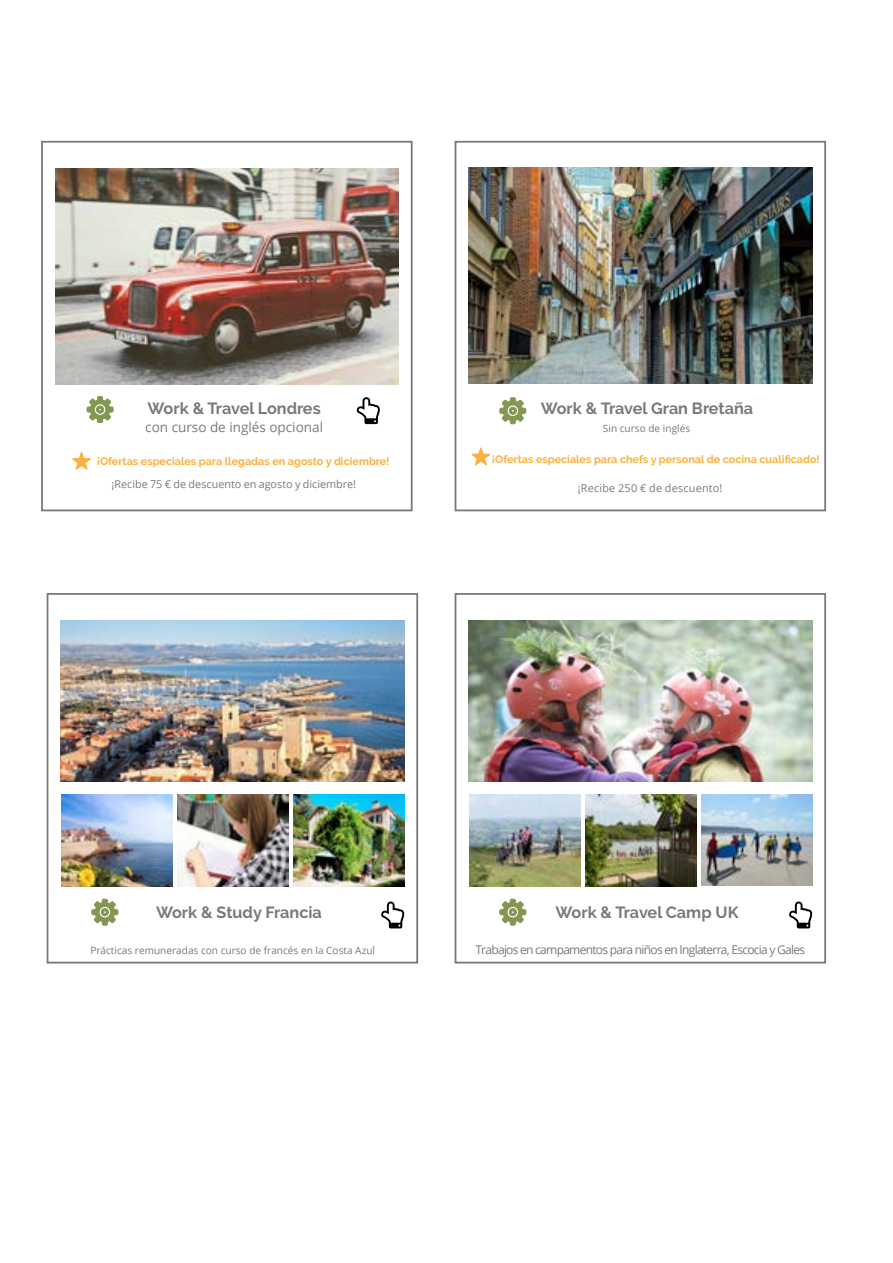
<style>
.page{position:relative;width:893px;height:1263px;background:#fff}
.page>*{position:absolute;margin:0;border:0;box-sizing:border-box;transform-origin:0 0}
.t1{font:700 16.2px "Raleway";color:#797979}
.t2{font:13.5px "Open Sans";color:#797979}
.t3{font:12px "Open Sans";letter-spacing:-.06em;color:#797979}
.t4{font:700 10.8px "Raleway";color:#fbb040}
.t5{font:10.8px "Open Sans";color:#797979}
.t6{font:10.8px "Open Sans";letter-spacing:.02em;color:#797979}
.t7{font:10.05px "Open Sans";color:#797979}
</style>
<div class="page">
<div style="left:41px;top:141px;width:372px;height:370px;border:2px solid #797979"></div>
<svg style="left:357px;top:397px;width:23px;height:27px"></svg>
<svg style="left:87px;top:396px;width:26px;height:27px"></svg>
<img style="left:55px;top:169px;width:344px;height:215px">
<svg style="left:72px;top:452px;width:19px;height:18px"></svg>
<img style="left:702px;top:795px;width:110px;height:91px">
<div style="left:455px;top:593px;width:371px;height:370px;border:2px solid #797979"></div>
<img style="left:469px;top:620px;width:343px;height:162px">
<img style="left:586px;top:795px;width:111px;height:92px">
<img style="left:469px;top:795px;width:111px;height:92px">
<svg style="left:789px;top:901px;width:23px;height:27px"></svg>
<svg style="left:499px;top:899px;width:27px;height:26px"></svg>
<div style="left:47px;top:593px;width:371px;height:370px;border:2px solid #797979"></div>
<img style="left:294px;top:795px;width:111px;height:92px">
<img style="left:61px;top:620px;width:344px;height:162px">
<img style="left:178px;top:795px;width:111px;height:92px">
<img style="left:61px;top:795px;width:111px;height:92px">
<svg style="left:91px;top:899px;width:27px;height:26px"></svg>
<svg style="left:381px;top:901px;width:23px;height:27px"></svg>
<div style="left:455px;top:141px;width:371px;height:370px;border:2px solid #797979"></div>
<img style="left:468px;top:167px;width:344px;height:216px">
<svg style="left:499px;top:397px;width:27px;height:27px"></svg>
<svg style="left:472px;top:447px;width:18px;height:18px"></svg>
<h1 class="t1" style="left:148px;top:399px;width:175px">Work &amp; Travel Londres</h1>
<p class="t2" style="left:145px;top:418px;width:179px">con curso de inglés opcional</p>
<p class="t4" style="left:97px;top:455px;width:294px">¡Ofertas especiales para llegadas en agosto y diciembre!</p>
<p class="t5" style="left:112px;top:477px;width:246px">¡Recibe 75 € de descuento en agosto y diciembre!</p>
<h1 class="t1" style="left:541px;top:399px;width:214px">Work &amp; Travel Gran Bretaña</h1>
<p class="t7" style="left:603px;top:421px;width:89px">Sin curso de inglés</p>
<p class="t4" style="left:492px;top:453px;width:330px">¡Ofertas especiales para chefs y personal de cocina cualificado!</p>
<p class="t6" style="left:578px;top:480px;width:146px">¡Recibe 250 € de descuento!</p>
<h1 class="t1" style="left:156px;top:903px;width:167px">Work &amp; Study Francia</h1>
<p class="t7" style="left:90px;top:943px;width:286px">Prácticas remuneradas con curso de francés en la Costa Azul</p>
<h1 class="t1" style="left:556px;top:903px;width:184px">Work &amp; Travel Camp UK</h1>
<p class="t3" style="left:475px;top:941px;width:331px">Trabajos en campamentos para niños en Inglaterra, Escocia y Gales</p>
</div>
